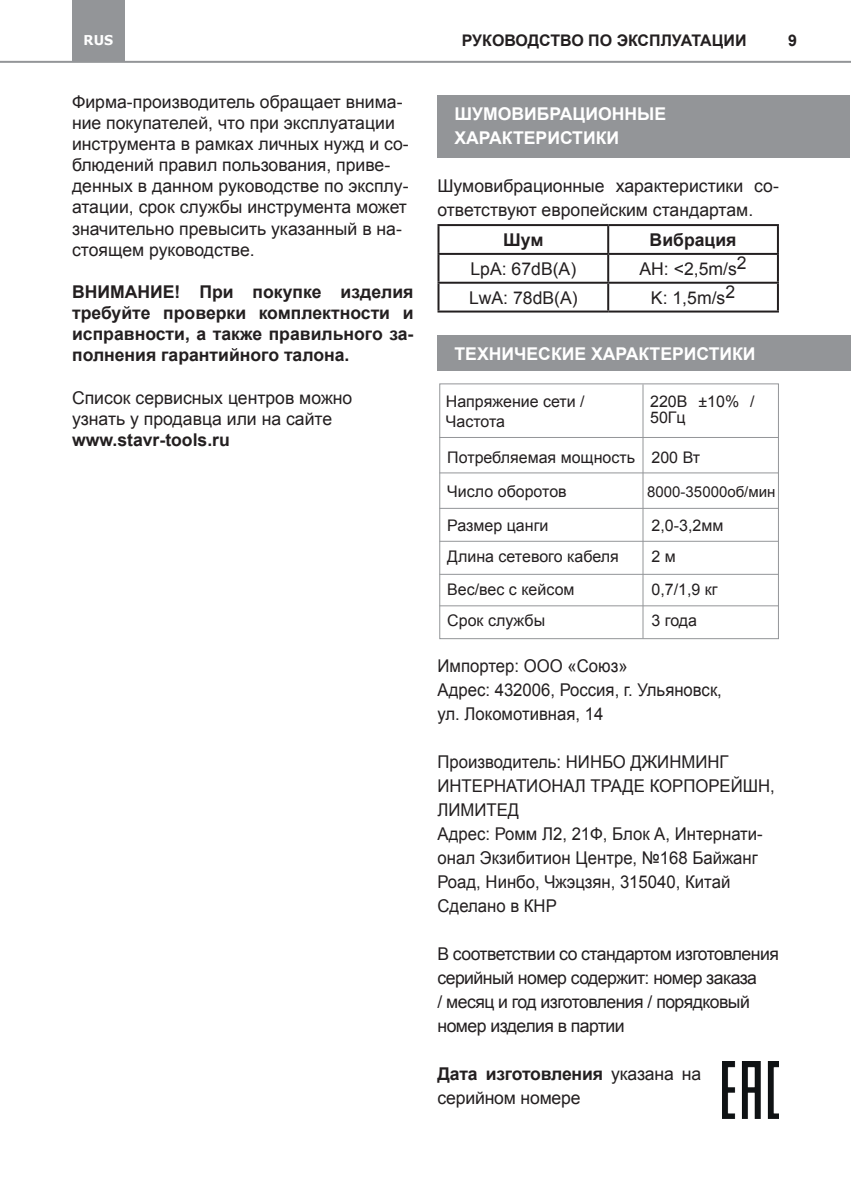
<style>
.page{position:relative;width:851px;height:1191px;background:#fff}
.page>*{position:absolute;margin:0;border:0;box-sizing:border-box;transform-origin:0 0}
.t1{font:17.6px/21.2px "Arial";color:#231f20}
.t2{font:17.6px/24px "Arial";color:#231f20;scale:.95 1}
.t3{font:700 17.6px/21.2px "Arial";color:#231f20;text-align:justify}
.t4{font:17.6px/24px "Arial";letter-spacing:-.03em;color:#231f20}
.t5{font:700 17.6px/24px "Arial";color:#fff}
.t6{font:16px/31.6px "Arial";color:#231f20}
.t7{font:700 16px "Arial";color:#231f20}
.t8{font:15px "Arial";color:#231f20}
.t9{font:700 13.6px "Verdana";color:#fff;scale:.95 1}
.s1{font-weight:700}
</style>
<div class="page">
<hr style="left:0;top:61px;width:850px;height:2px;background:#939598">
<div style="left:72px;top:0;width:53px;height:62px;background:#939598"></div>
<div style="left:437px;top:95px;width:413px;height:62px;background:#939598"></div>
<div style="left:437px;top:336px;width:413px;height:35px;background:#939598"></div>
<hr style="left:437px;top:224px;width:171px;height:2px;background:#231f20">
<hr style="left:437px;top:226px;width:2px;height:27px;background:#231f20">
<hr style="left:608px;top:224px;width:170px;height:2px;background:#231f20">
<hr style="left:607px;top:226px;width:2px;height:27px;background:#231f20">
<hr style="left:776px;top:226px;width:2px;height:27px;background:#231f20">
<hr style="left:437px;top:253px;width:171px;height:2px;background:#231f20">
<hr style="left:437px;top:255px;width:2px;height:27px;background:#231f20">
<hr style="left:608px;top:253px;width:170px;height:2px;background:#231f20">
<hr style="left:607px;top:255px;width:2px;height:27px;background:#231f20">
<hr style="left:776px;top:255px;width:2px;height:27px;background:#231f20">
<hr style="left:437px;top:282px;width:171px;height:2px;background:#231f20">
<hr style="left:437px;top:284px;width:2px;height:26px;background:#231f20">
<hr style="left:608px;top:282px;width:170px;height:2px;background:#231f20">
<hr style="left:607px;top:284px;width:2px;height:26px;background:#231f20">
<hr style="left:776px;top:284px;width:2px;height:26px;background:#231f20">
<hr style="left:437px;top:310px;width:171px;height:2px;background:#231f20">
<hr style="left:608px;top:310px;width:170px;height:2px;background:#231f20">
<div style="left:439px;top:383px;width:339px;height:256px;border:1px solid #939598"></div>
<hr style="left:439px;top:437px;width:339px;height:1px;background:#939598">
<hr style="left:439px;top:472px;width:339px;height:1px;background:#939598">
<hr style="left:439px;top:508px;width:339px;height:1px;background:#939598">
<hr style="left:642px;top:384px;width:1px;height:254px;background:#939598">
<hr style="left:439px;top:574px;width:339px;height:1px;background:#939598">
<hr style="left:439px;top:605px;width:339px;height:1px;background:#939598">
<hr style="left:439px;top:541px;width:339px;height:1px;background:#939598">
<img style="left:722px;top:1061px;width:56px;height:58px">
<p class="t9" style="left:84px;top:30px;width:33px">RUS</p>
<p class="t7" style="left:461px;top:30px;width:286px">РУКОВОДСТВО ПО ЭКСПЛУАТАЦИИ</p>
<p class="t7" style="left:788px;top:30px;width:10px">9</p>
<p class="t1" style="left:72px;top:91px;width:338px">Фирма-производитель обращает внима&shy;ние покупателей, что при эксплуатации инструмента в рамках личных нужд и со&shy;блюдений правил пользования, приве&shy;денных в данном руководстве по эксплу&shy;атации, срок службы инструмента может значительно превысить указанный в на&shy;стоящем руководстве.</p>
<p class="t3" style="left:72px;top:282px;width:343px">ВНИМАНИЕ! При покупке изделия требуйте проверки комплектности и исправности, а также правильного за&shy;полнения гарантийного талона.</p>
<p class="t1" style="left:72px;top:387px;width:282px">Список сервисных центров можно узнать у продавца или на сайте</p>
<p class="t3" style="left:72px;top:429px;width:159px">www.stavr-tools.ru</p>
<p class="t5" style="left:454px;top:102px;width:213px">ШУМОВИБРАЦИОННЫЕ<br>ХАРАКТЕРИСТИКИ</p>
<p class="t1" style="left:437px;top:174px;width:343px;line-height:24px">Шумовибрационные характеристики со&shy;ответствуют европейским стандартам.</p>
<p class="t3" style="left:503px;top:230px;width:42px">Шум</p>
<p class="t3" style="left:649px;top:230px;width:88px">Вибрация</p>
<p class="t1" style="left:470px;top:258px;width:107px">LpA: 67dB(A)</p>
<p class="t1" style="left:639px;top:258px;width:109px">АН: &lt;2,5m/s2</p>
<p class="t1" style="left:469px;top:287px;width:110px">LwA: 78dB(A)</p>
<p class="t1" style="left:651px;top:287px;width:86px">K: 1,5m/s2</p>
<p class="t5" style="left:454px;top:342px;width:302px">ТЕХНИЧЕСКИЕ ХАРАКТЕРИСТИКИ</p>
<p class="t6" style="left:446px;top:392px;width:140px;line-height:19.2px">Напряжение сети /<br>Частота</p>
<p class="t6" style="left:447px;top:441px;width:189px">Потребляемая мощность</p>
<p class="t6" style="left:650px;top:394px;width:106px;line-height:16px">220В ±10% /<br>50Гц</p>
<p class="t6" style="left:651px;top:441px;width:50px">200 Вт</p>
<p class="t6" style="left:447px;top:474px;width:121px;line-height:34px">Число оборотов<br>Размер цанги</p>
<p class="t8" style="left:647px;top:482px;width:130px">8000-35000об/мин</p>
<p class="t6" style="left:651px;top:509px;width:73px">2,0-3,2мм</p>
<p class="t6" style="left:447px;top:540px;width:173px">Длина сетевого кабеля</p>
<p class="t6" style="left:651px;top:540px;width:26px">2 м</p>
<p class="t6" style="left:447px;top:573px;width:129px">Вес/вес с кейсом<br>Срок службы</p>
<p class="t6" style="left:651px;top:573px;width:68px">0,7/1,9 кг<br>3 года</p>
<p class="t2" style="left:437px;top:654px;width:301px">Импортер: ООО «Союз»<br>Адрес: 432006, Россия, г. Ульяновск, ул. Локомотивная, 14</p>
<p class="t2" style="left:437px;top:750px;width:356px">Производитель: НИНБО ДЖИНМИНГ<br>ИНТЕРНАТИОНАЛ ТРАДЕ КОРПОРЕЙШН,<br>ЛИМИТЕД<br>Адрес: Ромм Л2, 21Ф, Блок А, Интернати&shy;онал Экзибитион Центре, №168 Байжанг<br>Роад, Нинбо, Чжэцзян, 315040, Китай<br>Сделано в КНР</p>
<p class="t4" style="left:437px;top:942px;width:343px">В соответствии со стандартом изготовления серийный номер содержит: номер заказа<br>/ месяц и год изготовления / порядковый номер изделия в партии</p>
<p class="t1" style="left:437px;top:1062px;width:265px;line-height:24px"><span class="s1">Дата изготовления</span> указана на серийном номере</p>
</div>
